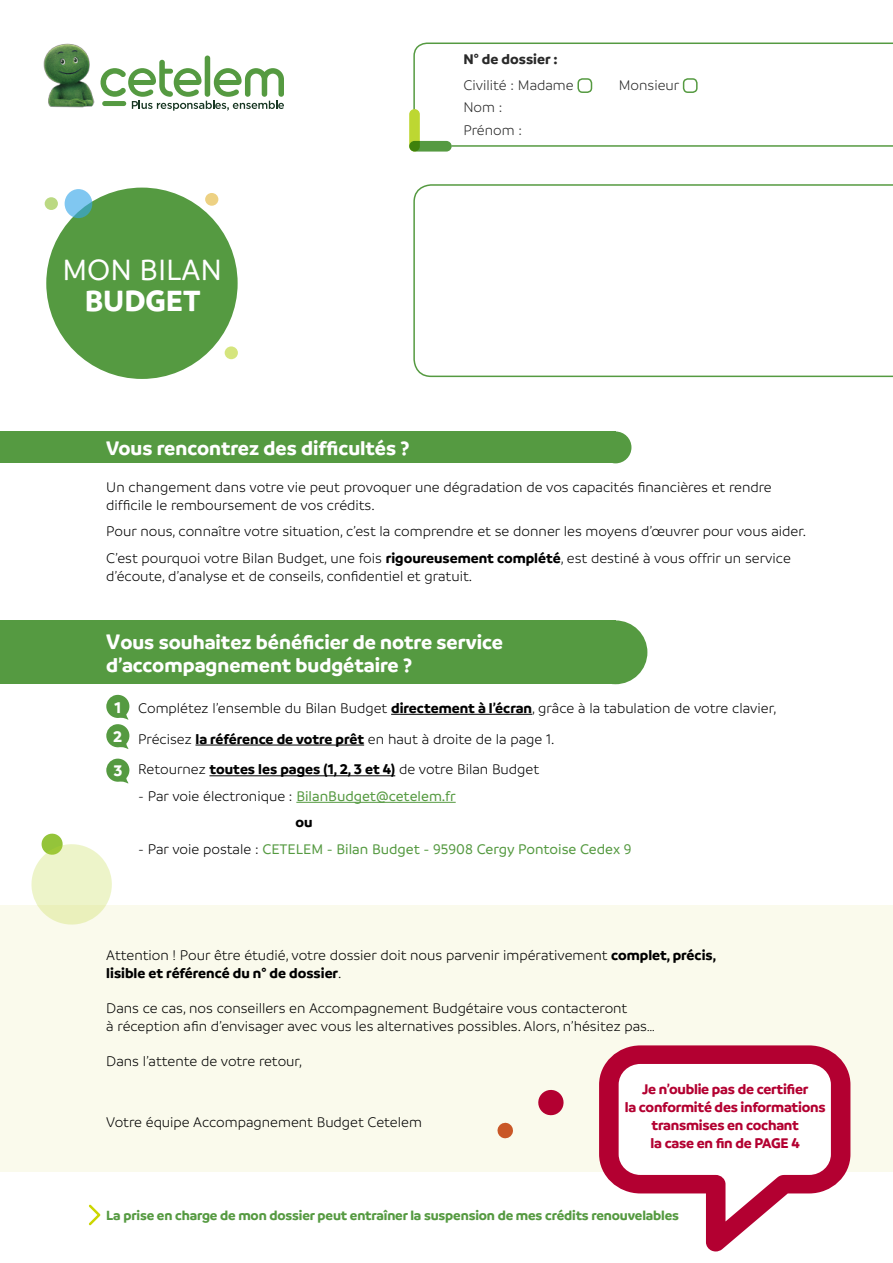
<style>
.page{position:relative;width:893px;height:1263px;background:#fff}
.page>*{position:absolute;margin:0;border:0;box-sizing:border-box;transform-origin:0 0}
.t1{font:500 31.5px "Branding";color:#fff}
.t2{font:700 31.5px "Branding";color:#fff}
.t3{font:700 21px/22.5px "Branding";color:#fff}
.t4{font:700 16.35px/33.9px "Branding";color:#fff}
.t5{font:300 15px/18px "Branding";color:#000}
.t6{font:500 15px/26.5px "Branding";color:#559a41}
.t7{font:700 15px/18px "Branding";letter-spacing:-.015em;color:#b30031;text-align:center}
.t8{font:300 15px/22.5px "Branding";color:#292929}
.t9{font:700 15px "Branding";color:#292929}
.t10{font:700 14.25px "Branding";letter-spacing:-.01em;color:#559a41}
.s1{font-weight:700}
.s2{font-size:22.5px}
.s3{font-weight:700;font-size:16.35px;color:#fff}
.s4{font-weight:300;color:#000}
.s5{font-weight:700;color:#000}
</style>
<div class="page">
<div style="left:0;top:620px;width:615px;height:64px;background:#559a41"></div>
<div style="left:584px;top:620px;width:63px;height:64px;background:#559a41;border-radius:50%"></div>
<div style="left:0;top:431px;width:615px;height:32px;background:#559a41"></div>
<div style="left:600px;top:431px;width:31px;height:32px;background:#559a41;border-radius:50%"></div>
<div style="left:0;top:904px;width:893px;height:267px;background:#fafaec"></div>
<svg style="left:225px;top:346px;width:13px;height:13px"></svg>
<div style="left:46px;top:188px;width:192px;height:191px;background:#559a41;border-radius:50%"></div>
<svg style="left:65px;top:189px;width:27px;height:29px"></svg>
<svg style="left:205px;top:193px;width:13px;height:13px"></svg>
<svg style="left:45px;top:197px;width:13px;height:13px"></svg>
<svg style="left:26px;top:833px;width:91px;height:92px"></svg>
<hr style="left:391px;top:714px;width:141px;height:1px;background:#000">
<hr style="left:195px;top:745px;width:169px;height:1px;background:#000">
<hr style="left:209px;top:775px;width:186px;height:1px;background:#000">
<hr style="left:296px;top:802px;width:160px;height:1px;background:#559a41">
<img style="left:44px;top:43px;width:50px;height:65px">
<div style="left:205px;top:56px;width:5px;height:41px;background:#559a41;border-radius:3px"></div>
<svg style="left:100px;top:60px;width:184px;height:51px"></svg>
<svg style="left:106px;top:695px;width:24px;height:54px"></svg>
<svg style="left:106px;top:758px;width:24px;height:25px"></svg>
<svg style="left:497px;top:1122px;width:16px;height:17px"></svg>
<svg style="left:538px;top:1089px;width:26px;height:27px"></svg>
<svg style="left:413px;top:184px;width:480px;height:194px"></svg>
<svg style="left:413px;top:42px;width:480px;height:105px"></svg>
<div style="left:409px;top:141px;width:43px;height:11px;background:#559a41;border-radius:5px"></div>
<svg style="left:409px;top:109px;width:11px;height:43px"></svg>
<div style="left:578px;top:79px;width:13px;height:13px;background:#fff;border-radius:4px"></div>
<div style="left:577px;top:78px;width:15px;height:15px;border:2px solid #559a41;border-radius:4px"></div>
<div style="left:684px;top:79px;width:13px;height:13px;background:#fff;border-radius:4px"></div>
<div style="left:683px;top:78px;width:15px;height:15px;border:2px solid #559a41;border-radius:4px"></div>
<svg style="left:599px;top:1045px;width:251px;height:206px;fill:#fff"></svg>
<svg style="left:89px;top:1204px;width:11px;height:21px"></svg>
<h1 class="t1" style="left:62px;top:253px;width:161px">MON BILAN</h1>
<h1 class="t2" style="left:85px;top:283px;width:117px">BUDGET</h1>
<h2 class="t3" style="left:106px;top:437px;width:305px">Vous rencontrez des difficultés ?</h2>
<p class="t9" style="left:463px;top:51px;width:96px">N° de dossier :</p>
<p class="t8" style="left:463px;top:74px;width:112px">Civilité : Madame</p>
<p class="t8" style="left:619px;top:74px;width:62px">Monsieur</p>
<p class="t8" style="left:463px;top:96px;width:60px">Nom :<br>Prénom :</p>
<p class="t5" style="left:106px;top:478px;width:667px">Un changement dans votre vie peut provoquer une dégradation de vos capacités financières et rendre difficile le remboursement de vos crédits.</p>
<p class="t5" style="left:106px;top:518px;width:701px;line-height:26.5px">Pour nous, connaître votre situation, c’est la comprendre et se donner les moyens d’œuvrer pour vous aider.<br>C’est pourquoi votre Bilan Budget, une fois <span class="s1">rigoureusement complété</span>, est destiné à vous offrir un service</p>
<p class="t5" style="left:106px;top:567px;width:367px">d’écoute, d’analyse et de conseils, confidentiel et gratuit.</p>
<h2 class="t3" style="left:106px;top:631px;width:398px"><span class="s2">V</span>ous souhaitez bénéficier de notre service d’accompagnement budgétaire ?</h2>
<p class="t5" style="left:138px;top:693px;width:640px;line-height:30.8px;text-indent:-24px"><span class="s3">1</span> Complétez l’ensemble du Bilan Budget <span class="s1">directement à l’écran</span>, grâce à la tabulation de votre clavier,<br>Précisez <span class="s1">la référence de votre prêt</span> en haut à droite de la page 1.<br>Retournez <span class="s1">toutes les pages (1, 2, 3 et 4)</span> de votre Bilan Budget</p>
<p class="t6" style="left:296px;top:783px;width:162px;text-indent:-157px"><span class="s4">- Par voie électronique :</span> BilanBudget@cetelem.fr <span class="s5">ou</span></p>
<p class="t6" style="left:138px;top:836px;width:495px"><span class="s4">- Par voie postale :</span> CETELEM - Bilan Budget - 95908 Cergy Pontoise Cedex 9</p>
<p class="t4" style="left:113px;top:720px;width:11px">2<br>3</p>
<p class="t5" style="left:106px;top:946px;width:611px">Attention ! Pour être étudié, votre dossier doit nous parvenir impérativement <span class="s1">complet, précis, lisible et référencé du n° de dossier</span>.</p>
<p class="t5" style="left:106px;top:999px;width:550px">Dans ce cas, nos conseillers en Accompagnement Budgétaire vous contacteront<br>à réception afin d’envisager avec vous les alternatives possibles. Alors, n’hésitez pas…</p>
<p class="t5" style="left:106px;top:1052px;width:198px">Dans l’attente de votre retour,</p>
<p class="t5" style="left:106px;top:1113px;width:317px">Votre équipe Accompagnement Budget Cetelem</p>
<p class="t7" style="left:625px;top:1080px;width:202px">Je n’oublie pas de certifier<br>la conformité des informations transmises en cochant<br>la case en fin de PAGE 4</p>
<p class="t10" style="left:106px;top:1207px;width:574px">La prise en charge de mon dossier peut entraîner la suspension de mes crédits renouvelables</p>
</div>
